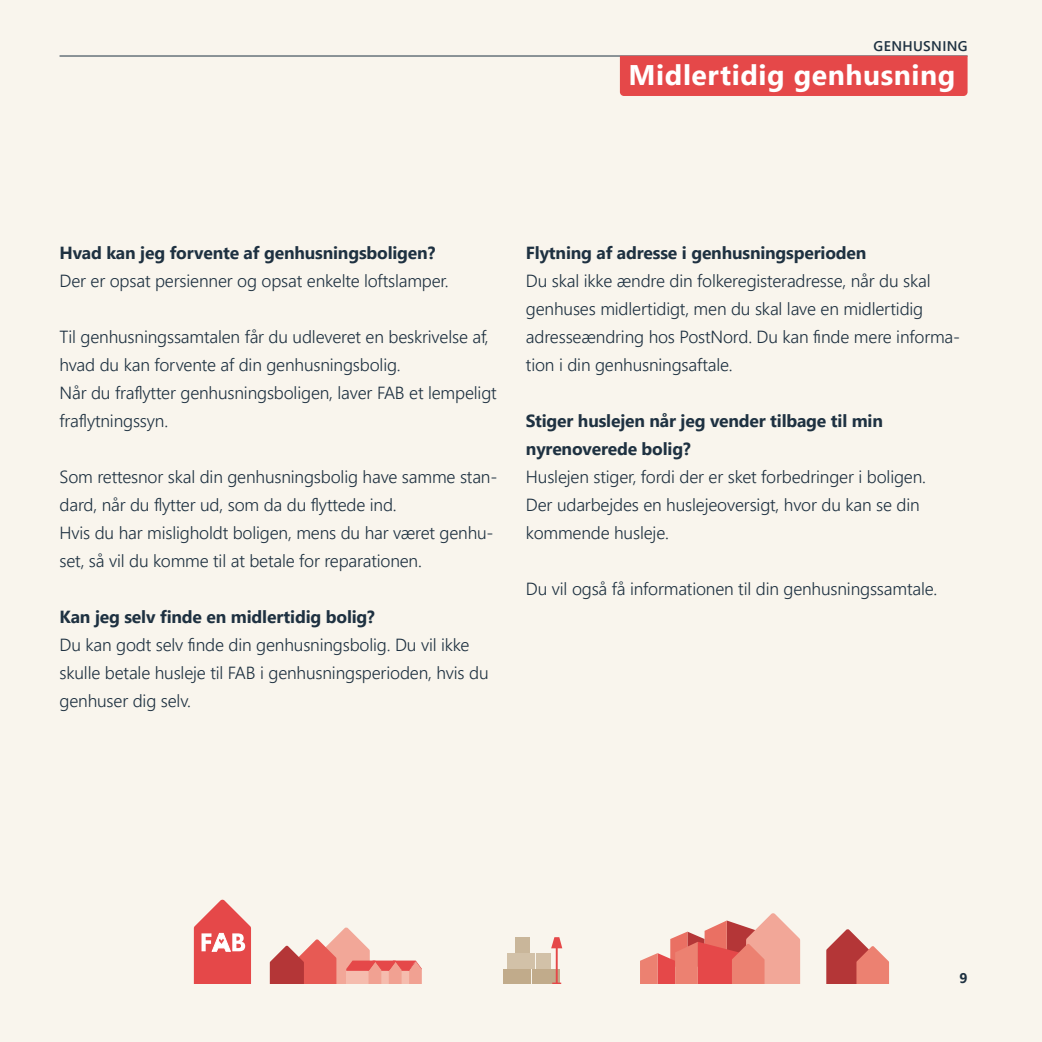
<style>
.page{position:relative;width:1042px;height:1042px;background:#f9f5ed}
.page>*{position:absolute;margin:0;border:0;box-sizing:border-box;transform-origin:0 0}
.Rubrik_L{font:700 28.35px "Segoe UI";letter-spacing:.02em;color:#fff}
.Brødtekst_L{font:300 17.5px/28px "Segoe UI";letter-spacing:-.01em;color:#1e3141}
.Brødtekst_L-2{font:700 17.5px "Segoe UI";letter-spacing:-.01em;color:#1e3141}
.t1{font:600 14px "Segoe UI";letter-spacing:.025em;color:#1e3141}
.t2{font:700 14px "Segoe UI";color:#1e3141}
</style>
<div class="page">
<svg style="left:826px;top:929px;width:63px;height:55px"></svg>
<svg style="left:270px;top:927px;width:152px;height:57px"></svg>
<svg style="left:640px;top:913px;width:160px;height:71px"></svg>
<div style="left:503px;top:968px;width:27px;height:16px;background:#c1ab8b"></div>
<div style="left:532px;top:968px;width:28px;height:16px;background:#c1ab8b"></div>
<div style="left:507px;top:953px;width:28px;height:15px;background:#d2c1a8"></div>
<div style="left:537px;top:953px;width:14px;height:15px;background:#d2c1a8"></div>
<div style="left:515px;top:937px;width:14px;height:16px;background:#c9b69a"></div>
<svg style="left:551px;top:937px;width:11px;height:11px"></svg>
<hr style="left:556px;top:946px;width:2px;height:37px;background:#e54849">
<svg style="left:552px;top:982px;width:9px;height:2px"></svg>
<svg style="left:194px;top:899px;width:57px;height:85px"></svg>
<hr style="left:60px;top:56px;width:907px;height:1px;background:#1e3141">
<div style="left:620px;top:56px;width:347px;height:40px;background:#e54849"></div>
<p class="t1" style="left:873px;top:33px;width:95px">GENHUSNING</p>
<p class="Rubrik_L" style="left:628px;top:48px;width:328px">Midlertidig genhusning</p>
<p class="Brødtekst_L-2" style="left:60px;top:236px;width:377px">Hvad kan jeg forvente af genhusningsboligen?</p>
<p class="Brødtekst_L" style="left:60px;top:265px;width:391px">Der er opsat persienner og opsat enkelte loftslamper.</p>
<p class="Brødtekst_L" style="left:60px;top:321px;width:431px">Til genhusningssamtalen får du udleveret en beskrivelse af, hvad du kan forvente af din genhusningsbolig.</p>
<p class="Brødtekst_L" style="left:60px;top:377px;width:439px">Når du fraflytter genhusningsboligen, laver FAB et lempeligt fraflytningssyn.</p>
<p class="Brødtekst_L" style="left:60px;top:461px;width:439px">Som rettesnor skal din genhusningsbolig have samme stan&shy;dard, når du flytter ud, som da du flyttede ind.</p>
<p class="Brødtekst_L" style="left:60px;top:517px;width:435px">Hvis du har misligholdt boligen, mens du har været genhu&shy;set, så vil du komme til at betale for reparationen.</p>
<p class="Brødtekst_L-2" style="left:60px;top:600px;width:317px">Kan jeg selv finde en midlertidig bolig?</p>
<p class="Brødtekst_L" style="left:60px;top:629px;width:431px">Du kan godt selv finde din genhusningsbolig. Du vil ikke skulle betale husleje til FAB i genhusningsperioden, hvis du genhuser dig selv.</p>
<p class="Brødtekst_L-2" style="left:526px;top:236px;width:342px">Flytning af adresse i genhusningsperioden</p>
<p class="Brødtekst_L" style="left:526px;top:265px;width:436px">Du skal ikke ændre din folkeregisteradresse, når du skal genhuses midlertidigt, men du skal lave en midlertidig adresseændring hos PostNord. Du kan finde mere informa&shy;tion i din genhusningsaftale.</p>
<p class="Brødtekst_L-2" style="left:526px;top:404px;width:358px">Stiger huslejen når jeg vender tilbage til min</p>
<p class="Brødtekst_L-2" style="left:526px;top:432px;width:166px">nyrenoverede bolig?</p>
<p class="Brødtekst_L" style="left:526px;top:461px;width:399px">Huslejen stiger, fordi der er sket forbedringer i boligen.</p>
<p class="Brødtekst_L" style="left:526px;top:489px;width:395px">Der udarbejdes en huslejeoversigt, hvor du kan se din kommende husleje.</p>
<p class="Brødtekst_L" style="left:526px;top:573px;width:413px">Du vil også få informationen til din genhusningssamtale.</p>
<p class="t2" style="left:959px;top:965px;width:10px">9</p>
</div>
